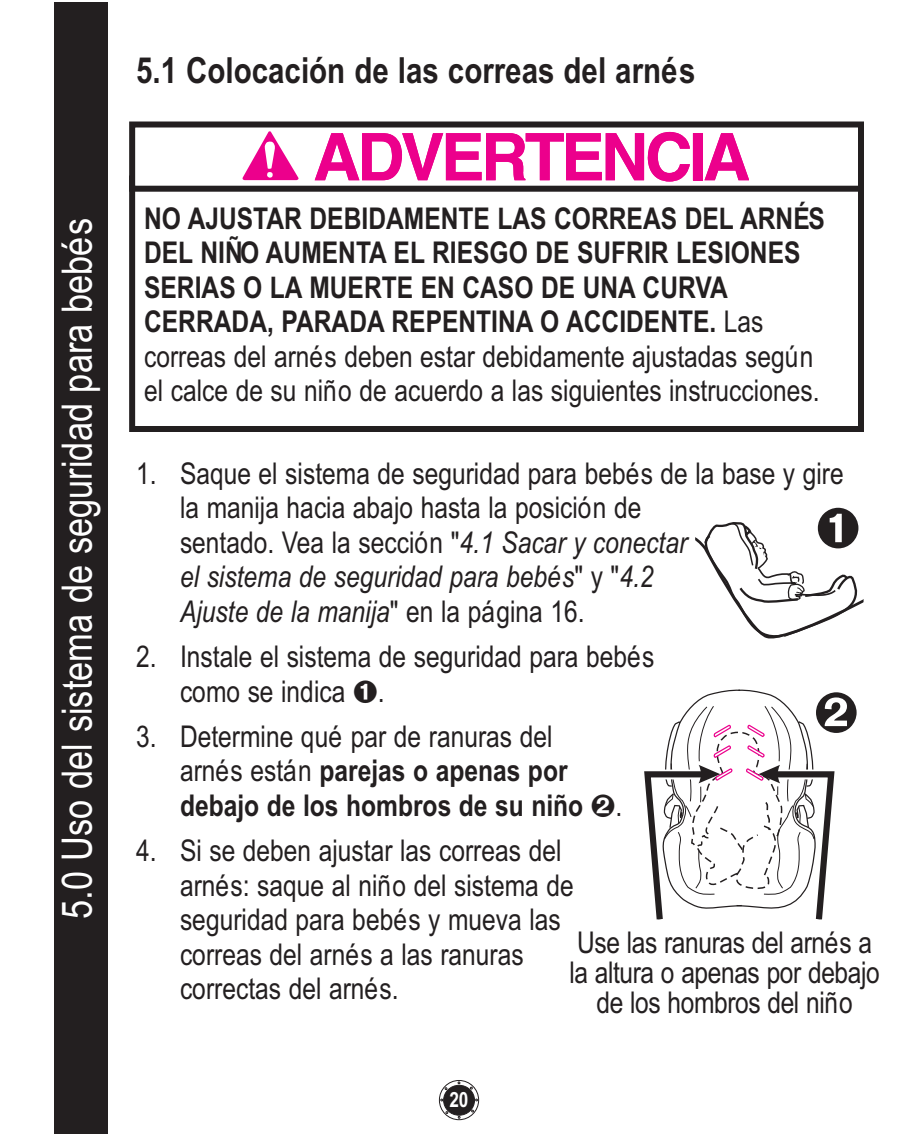
<style>
.page{position:relative;width:918px;height:1134px;background:#fff}
.page>*{position:absolute;margin:0;border:0;box-sizing:border-box;transform-origin:0 0}
.t1{font:42px "Arial Narrow";color:#fff}
.t2{font:700 36px "Arial Narrow";color:#231f20}
.t3{font:30px/34.5px "Arial Narrow";color:#231f20}
.t4{font:700 30px/34.5px "Arial Narrow";color:#231f20}
.t5{font:700 21px "Arial Narrow";color:#fff}
.s1{font-weight:400}
.s2{font-style:italic}
</style>
<div class="page">
<svg style="left:438px;top:1080px;width:42px;height:40px"></svg>
<div style="left:444px;top:1085px;width:31px;height:30px;background:#231f20;border-radius:50%"></div>
<div style="left:443px;top:1085px;width:32px;height:31px;border:1px solid #231f20;border-radius:50%"></div>
<div style="left:439px;top:1080px;width:40px;height:40px;border:1px solid #231f20;border-radius:50%"></div>
<div style="left:54px;top:2px;width:54px;height:1132px;background:#231f20"></div>
<div style="left:129px;top:176px;width:735px;height:256px;border:6px solid #231f20"></div>
<div style="left:132px;top:124px;width:729px;height:65px;background:#fff"></div>
<svg style="left:315px;top:132px;width:434px;height:50px"></svg>
<svg style="left:243px;top:132px;width:56px;height:48px"></svg>
<div style="left:129px;top:122px;width:735px;height:70px;border:6px solid #231f20"></div>
<svg style="left:644px;top:690px;width:191px;height:229px"></svg>
<svg style="left:695px;top:522px;width:169px;height:117px"></svg>
<p class="t2" style="left:136px;top:57px;width:561px">5.1 Colocación de las correas del arnés</p>
<h1 class="t1" style="left:62px;top:919px;width:703px;rotate:-90deg">5.0 Uso del sistema de seguridad para bebés</h1>
<p class="t4" style="left:144px;top:204px;width:682px">NO AJUSTAR DEBIDAMENTE LAS CORREAS DEL ARNÉS DEL NIÑO AUMENTA EL RIESGO DE SUFRIR LESIONES SERIAS O LA MUERTE EN CASO DE UNA CURVA CERRADA, PARADA REPENTINA O ACCIDENTE. <span class="s1">Las correas del arnés deben estar debidamente ajustadas según el calce de su niño de acuerdo a las siguientes instrucciones.</span></p>
<p class="t3" style="left:180px;top:459px;width:665px;text-indent:-44px">1. Saque el sistema de seguridad para bebés de la base y gire la manija hacia abajo hasta la posición de<br>sentado. Vea la sección "<span class="s2">4.1 Sacar y conectar<br>el sistema de seguridad para bebés</span>" y "<span class="s2">4.2<br>Ajuste de la manija</span>" en la página 16.</p>
<p class="t3" style="left:180px;top:642px;width:476px;text-indent:-44px">2. Instale el sistema de seguridad para bebés como se indica ➊.</p>
<p class="t4" style="left:180px;top:722px;width:444px;text-indent:-44px"><span class="s1">3. Determine qué par de ranuras del arnés están</span> parejas o apenas por debajo de los hombros de su niño ➋<span class="s1">.</span></p>
<p class="t3" style="left:180px;top:836px;width:395px;text-indent:-44px">4. Si se deben ajustar las correas del arnés: saque al niño del sistema de seguridad para bebés y mueva las correas del arnés a las ranuras correctas del arnés.</p>
<p class="t3" style="left:569px;top:931px;width:312px;line-height:30px;text-align:center">Use las ranuras del arnés a la altura o apenas por debajo de los hombros del niño</p>
<p class="t5" style="left:449px;top:1092px;width:21px">20</p>
</div>
